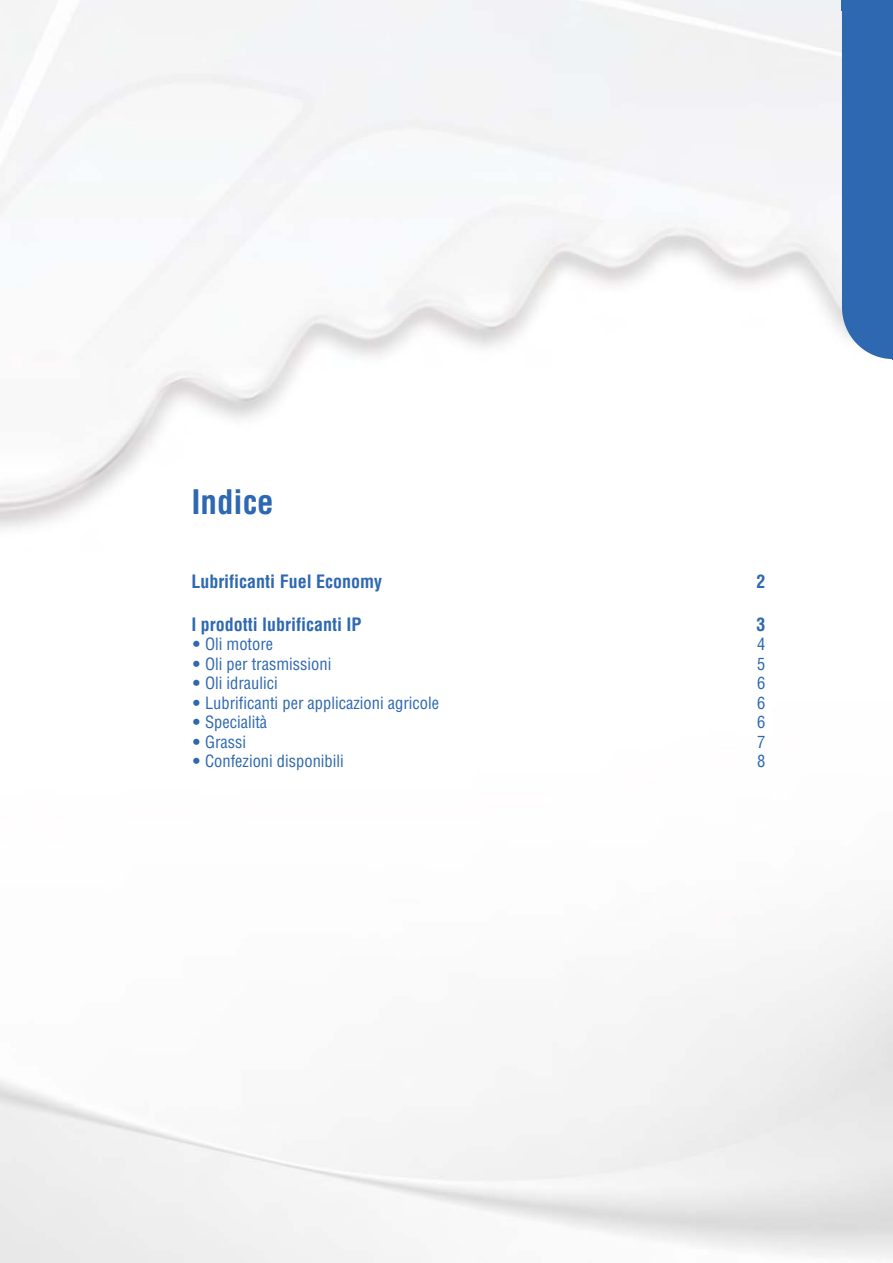
<style>
.page{position:relative;width:893px;height:1263px;background:#fff}
.page>*{position:absolute;margin:0;border:0;box-sizing:border-box;transform-origin:0 0}
.t1{font:700 condensed 33px "Helvetica LT";color:#2e68b1}
.t2{font:700 condensed 18px "Helvetica LT";color:#2e68b1}
.t3{font:condensed 16.5px "Helvetica LT";color:#2e68b1}
.s1{font-weight:300}
</style>
<div class="page">
<img style="left:0;top:0;width:893px;height:1263px">
<div style="left:842px;top:10px;width:50px;height:349px;background:#2e68b1"></div>
<div style="left:842px;top:0;width:51px;height:10px;background:#2e68b1"></div>
<hr style="left:892px;top:0;width:1px;height:359px;background:#2e68b1">
<h1 class="t1" style="left:191px;top:486px;width:84px">Indice</h1>
<p class="t2" style="left:191px;top:572px;width:192px">Lubrificanti Fuel Economy</p>
<p class="t2" style="left:756px;top:572px;width:10px">2</p>
<p class="t2" style="left:191px;top:615px;width:172px">I prodotti lubrificanti IP</p>
<p class="t2" style="left:756px;top:615px;width:10px">3</p>
<p class="t3" style="left:191px;top:636px;width:83px"><span class="s1">•</span> Oli motore</p>
<p class="t3" style="left:757px;top:636px;width:10px">4</p>
<p class="t3" style="left:191px;top:656px;width:142px"><span class="s1">•</span> Oli per trasmissioni</p>
<p class="t3" style="left:757px;top:656px;width:10px">5</p>
<p class="t3" style="left:191px;top:675px;width:88px"><span class="s1">•</span> Oli idraulici</p>
<p class="t3" style="left:757px;top:675px;width:10px">6</p>
<p class="t3" style="left:191px;top:695px;width:249px"><span class="s1">•</span> Lubrificanti per applicazioni agricole</p>
<p class="t3" style="left:757px;top:695px;width:10px">6</p>
<p class="t3" style="left:191px;top:714px;width:77px"><span class="s1">•</span> Specialità</p>
<p class="t3" style="left:757px;top:714px;width:10px">6</p>
<p class="t3" style="left:191px;top:734px;width:56px"><span class="s1">•</span> Grassi</p>
<p class="t3" style="left:757px;top:734px;width:10px">7</p>
<p class="t3" style="left:191px;top:753px;width:154px"><span class="s1">•</span> Confezioni disponibili</p>
<p class="t3" style="left:757px;top:753px;width:10px">8</p>
</div>
